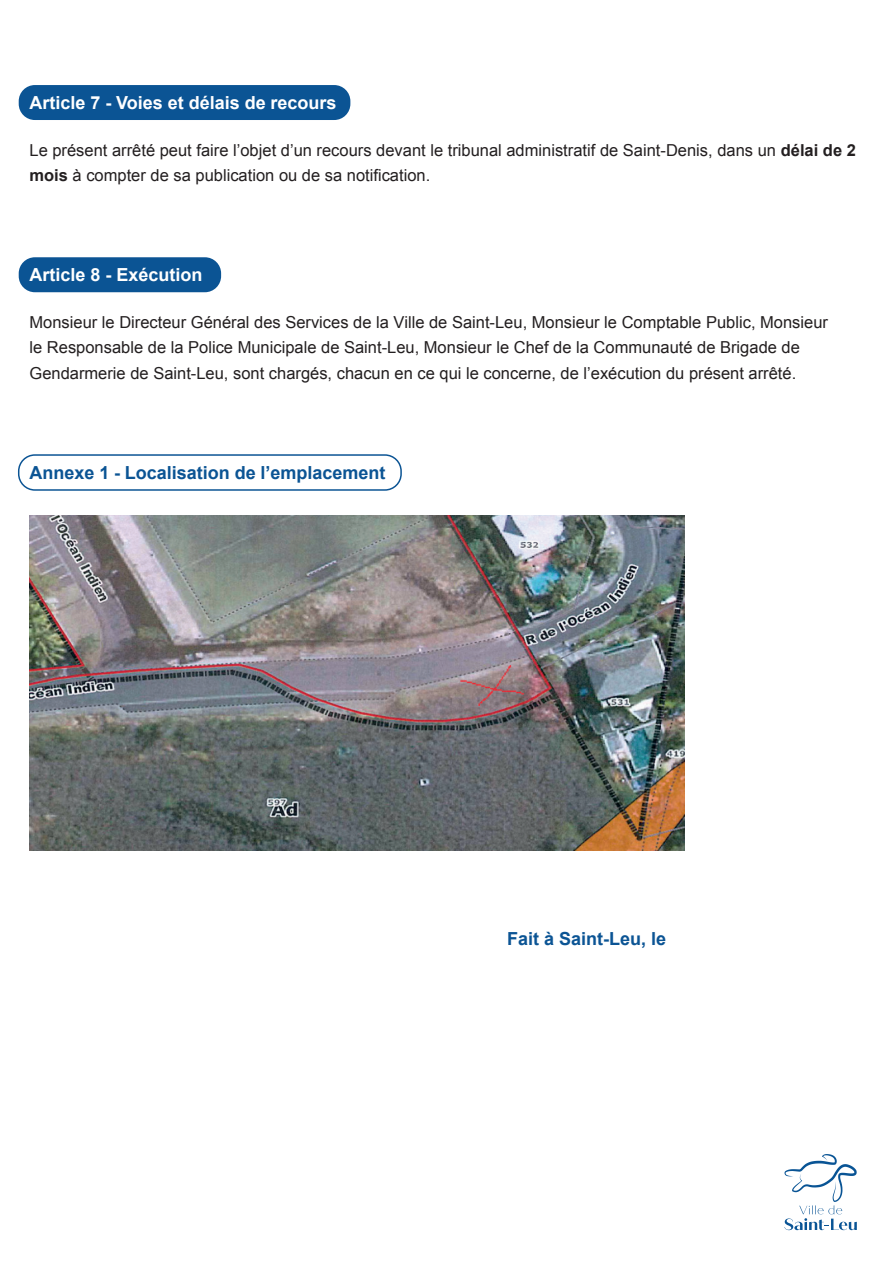
<style>
.page{position:relative;width:893px;height:1263px;background:#fff}
.page>*{position:absolute;margin:0;border:0;box-sizing:border-box;transform-origin:0 0}
.t1{font:700 18px "Arial";color:#0b5494}
.t2{font:700 18px "Arial";color:#fff}
.t3{font:16.5px/25.5px "Arial";color:#231f20}
.s1{font-weight:700}
</style>
<div class="page">
<div style="left:19px;top:85px;width:331px;height:35px;background:#0b5494;border-radius:16px"></div>
<div style="left:19px;top:257px;width:202px;height:35px;background:#0b5494;border-radius:16px"></div>
<div style="left:18px;top:454px;width:384px;height:37px;border:2px solid #0b5494;border-radius:16px"></div>
<svg style="left:784px;top:1154px;width:73px;height:76px"></svg>
<img style="left:30px;top:516px;width:655px;height:334px">
<p class="t2" style="left:30px;top:91px;width:309px">Article 7 - Voies et délais de recours</p>
<p class="t3" style="left:30px;top:137px;width:828px">Le présent arrêté peut faire l’objet d’un recours devant le tribunal administratif de Saint-Denis, dans un <span class="s1">délai de 2 mois</span> à compter de sa publication ou de sa notification.</p>
<p class="t2" style="left:30px;top:263px;width:175px">Article 8 - Exécution</p>
<p class="t3" style="left:30px;top:309px;width:800px">Monsieur le Directeur Général des Services de la Ville de Saint-Leu, Monsieur le Comptable Public, Monsieur le Responsable de la Police Municipale de Saint-Leu, Monsieur le Chef de la Communauté de Brigade de<br>Gendarmerie de Saint-Leu, sont chargés, chacun en ce qui le concerne, de l’exécution du présent arrêté.</p>
<p class="t1" style="left:30px;top:460px;width:358px">Annexe 1 - Localisation de l’emplacement</p>
<p class="t1" style="left:507px;top:927px;width:161px">Fait à Saint-Leu, le</p>
</div>
